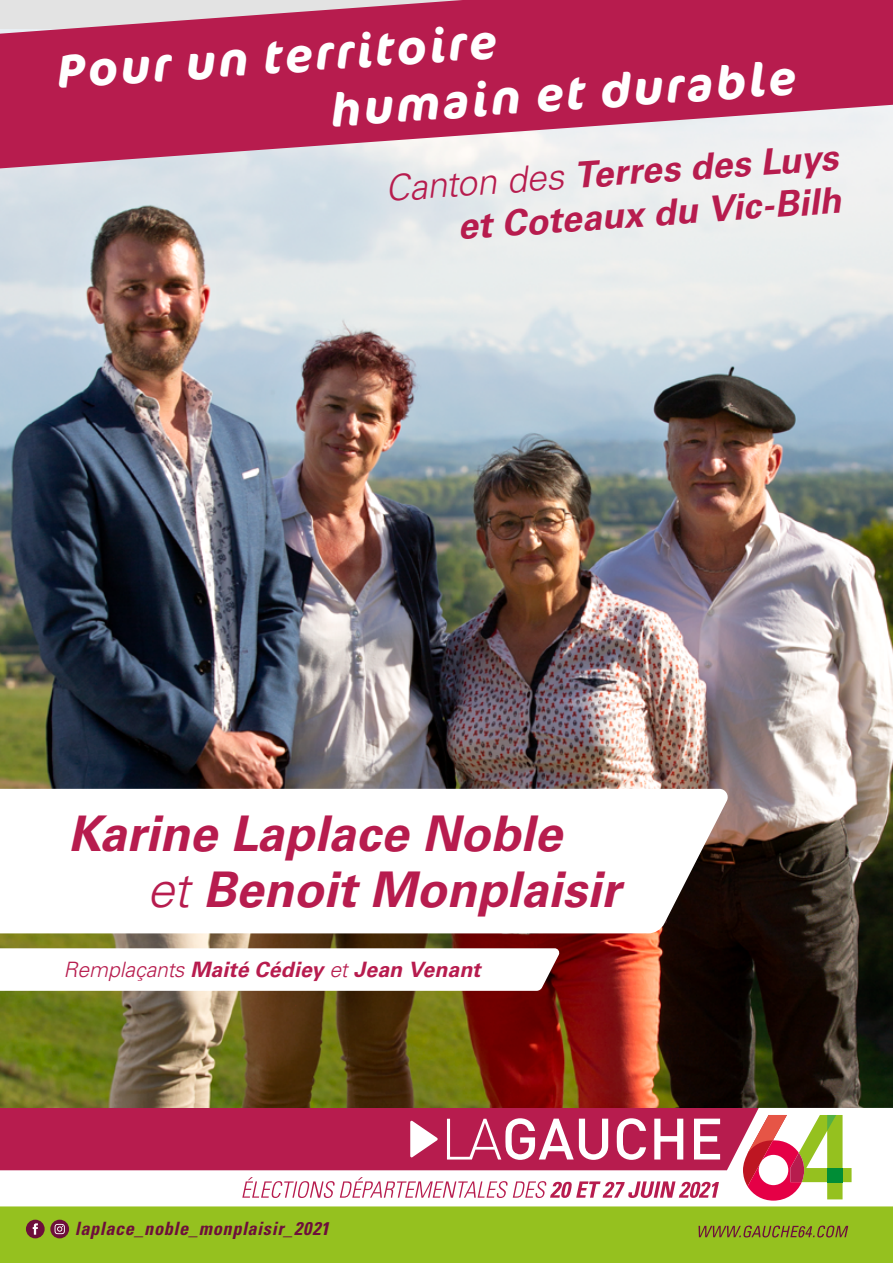
<style>
.page{position:relative;width:893px;height:1263px;background:#fff}
.page>*{position:absolute;margin:0;border:0;box-sizing:border-box;transform-origin:0 0}
.t1{font:italic 700 49.2px/55.8px "Univers LT Std";letter-spacing:.005em;color:#b71c4e}
.t2{font:italic 700 46.5px/57px "Cocon Pro";color:#fff}
.t3{font:italic 700 36px/43.2px "Univers LT Std";color:#b71c4e;text-align:right}
.t4{font:italic 700 21.15px "Univers LT Std";letter-spacing:.005em;color:#b71c4e}
.t5{font:italic 700 condensed 18.3px "Univers LT Std";letter-spacing:.03em;color:#6d0f3b}
.s1{font-weight:300}
</style>
<div class="page">
<img style="left:0;top:168px;width:893px;height:940px">
<svg style="left:0;top:0;width:893px;height:168px;background:#c34d74"></svg>
<svg style="left:0;top:789px;width:730px;height:144px"></svg>
<svg style="left:0;top:948px;width:560px;height:43px"></svg>
<div style="left:0;top:1136px;width:893px;height:127px;background:#95c11f"></div>
<svg style="left:0;top:1108px;width:893px;height:98px;background:#d37492"></svg>
<svg style="left:743px;top:1115px;width:108px;height:85px"></svg>
<svg style="left:617px;top:1118px;width:29px;height:42px"></svg>
<svg style="left:654px;top:1118px;width:29px;height:41px"></svg>
<svg style="left:694px;top:1118px;width:26px;height:41px"></svg>
<svg style="left:447px;top:1118px;width:161px;height:42px;background:#ce6486"></svg>
<svg style="left:410px;top:1121px;width:28px;height:36px"></svg>
<svg style="left:698px;top:1225px;width:150px;height:12px"></svg>
<svg style="left:242px;top:1177px;width:477px;height:21px;background:#ecc5d2"></svg>
<div style="left:26px;top:1220px;width:19px;height:18px;background:#6d0f3b;border-radius:9px"></div>
<svg style="left:33px;top:1223px;width:5px;height:12px"></svg>
<svg style="left:50px;top:1220px;width:19px;height:18px"></svg>
<svg style="left:55px;top:1224px;width:10px;height:10px"></svg>
<p class="t2" style="left:325px;top:23px;width:468px;text-indent:-270px;rotate:-4deg">Pour un territoire<br>humain et durable</p>
<p class="t3" style="left:384px;top:168px;width:455px;rotate:-4deg"><span class="s1">Canton des</span> Terres des Luys et Coteaux du Vic-Bilh</p>
<h1 class="t1" style="left:147px;top:807px;width:475px;text-indent:-79px">Karine Laplace Noble<br><span class="s1">et</span> Benoit Monplaisir</h1>
<p class="t4" style="left:64px;top:957px;width:418px"><span class="s1">Remplaçants</span> Maité Cédiey <span class="s1">et</span> Jean Venant</p>
<p class="t5" style="left:75px;top:1217px;width:256px">laplace_noble_monplaisir_2021</p>
</div>
